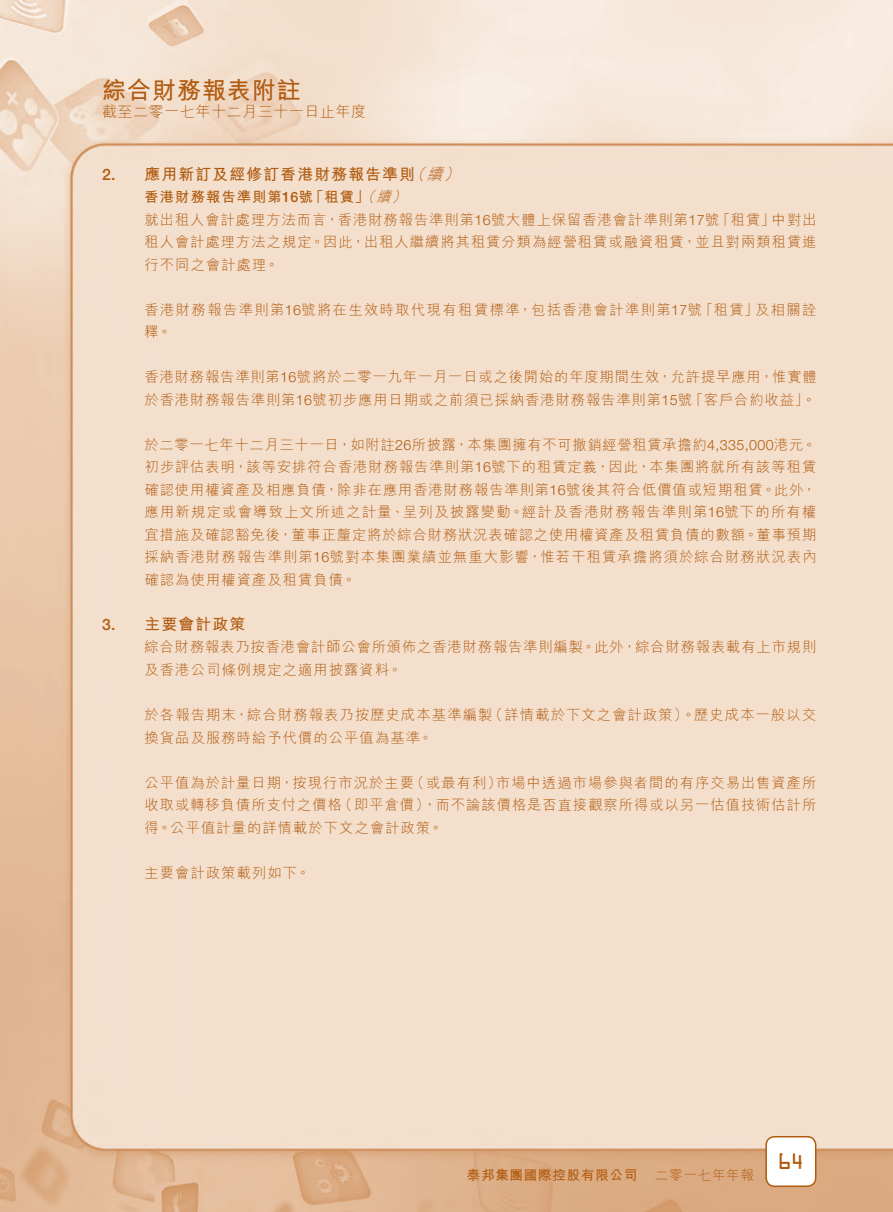
<style>
.page{position:relative;width:893px;height:1212px;background:#fff}
.page>*{position:absolute;margin:0;border:0;box-sizing:border-box;transform-origin:0 0}
.t1{font:700 24px "M Hei HK";letter-spacing:.04em;color:#b15b10}
.t2{font:20.25px "OCRA Std";color:#b15b10}
.Heading_1{font:700 15.75px "M Hei HK";letter-spacing:.08em;color:#b15b10}
.Heading_1-2{font:500 15.75px "Helvetica Neue LT Std";color:#b15b10}
.Heading_1-3{font:italic 300 15.75px "M Hei HK";color:#b15b10}
.t3{font:300 15px "M Hei HK";letter-spacing:.04em;color:#b15b10}
.Body_Text{font:300 14.25px/22.5px "M Hei HK";letter-spacing:.07em;color:#b15b10}
.Body_Text-2{font:300 14.25px/22.5px "M Hei HK";letter-spacing:.1em;color:#b15b10}
.Heading_2{font:700 14.25px "M Hei HK";letter-spacing:.08em;color:#b15b10}
.Heading_2-2{font:italic 300 14.25px "M Hei HK";color:#b15b10}
.t4{font:700 13.5px "M Hei HK";letter-spacing:.06em;color:#b15b10}
.t5{font:300 13.5px "M Hei HK";letter-spacing:.06em;color:#b15b10}
.s1{font-weight:300;font-style:italic}
.s2{font-family:"Helvetica Neue LT Std";font-weight:500}
.s3{font-family:"Helvetica Neue LT Std"}
</style>
<div class="page">
<img style="left:1px;top:0;width:892px;height:1212px">
<img style="left:0;top:0;width:1px;height:1212px">
<div style="left:766px;top:1137px;width:50px;height:49px;background:#fff;border-radius:9px"></div>
<div style="left:765px;top:1136px;width:51px;height:51px;border:2px solid #b15b10;border-radius:9px"></div>
<h1 class="t1" style="left:102px;top:73px;width:200px">綜合財務報表附註</h1>
<p class="t3" style="left:102px;top:104px;width:266px">截至二零一七年十二月三十一日止年度</p>
<p class="Heading_1-2" style="left:102px;top:165px;width:15px">2.</p>
<p class="Heading_1-2" style="left:102px;top:615px;width:15px">3.</p>
<p class="Heading_1-3" style="left:409px;top:166px;width:39px">（續</p>
<p class="Heading_1-3" style="left:444px;top:166px;width:21px">(</p>
<p class="Heading_1" style="left:145px;top:163px;width:272px">應用新訂及經修訂香港財務報告準則</p>
<p class="Heading_2" style="left:310px;top:187px;width:86px">「租賃」<span class="s1">（續</span></p>
<p class="Heading_2-2" style="left:392px;top:190px;width:20px">(</p>
<p class="Heading_2" style="left:145px;top:187px;width:170px">香港財務報告準則第<span class="s2">16</span>號</p>
<p class="Body_Text" style="left:145px;top:208px;width:673px">就出租人會計處理方法而言，香港財務報告準則第<span class="s3">16</span>號大體上保留香港會計準則第<span class="s3">17</span>號<br>租人會計處理方法之規定。因此，出租人繼續將其租賃分類為經營租賃或融資租賃，並且對兩類租賃進行不同之會計處理。</p>
<p class="Body_Text" style="left:755px;top:298px;width:63px">及相關詮</p>
<p class="Body_Text" style="left:772px;top:208px;width:46px">中對出</p>
<p class="Body_Text" style="left:716px;top:208px;width:60px">「租賃」</p>
<p class="Body_Text-2" style="left:145px;top:298px;width:559px">香港財務報告準則第<span class="s3">16</span>號將在生效時取代現有租賃標準，包括香港會計準則第<span class="s3">17</span>號釋。</p>
<p class="Body_Text" style="left:145px;top:366px;width:674px;text-align:right">香港財務報告準則第<span class="s3">16</span>號將於二零一九年一月一日或之後開始的年度期間生效，允許提早應用，惟實體「客戶合約收益。「</p>
<p class="Body_Text" style="left:699px;top:298px;width:61px">「租賃」</p>
<p class="Body_Text" style="left:145px;top:388px;width:549px">於香港財務報告準則第<span class="s3">16</span>號初步應用日期或之前須已採納香港財務報告準則第<span class="s3">15</span>號</p>
<p class="Body_Text" style="left:145px;top:433px;width:674px;text-align:justify">於二零一七年十二月三十一日，如附註<span class="s3">26</span>所披露，本集團擁有不可撤銷經營租賃承擔約<span class="s3">4,335,000</span>港元。初步評估表明，該等安排符合香港財務報告準則第<span class="s3">16</span>號下的租賃定義，因此，本集團將就所有該等租賃確認使用權資產及相應負債，除非在應用香港財務報告準則第<span class="s3">16</span>號後其符合低價值或短期租賃。此外，應用新規定或會導致上文所述之計量、呈列及披露變動。經計及香港財務報告準則第<span class="s3">16</span>號下的所有權宜措施及確認豁免後，董事正釐定將於綜合財務狀況表確認之使用權資產及租賃負債的數額。董事預期採納香港財務報告準則第<span class="s3">16</span>號對本集團業績並無重大影響，惟若干租賃承擔將須於綜合財務狀況表內確認為使用權資產及租賃負債。</p>
<p class="Heading_1" style="left:145px;top:613px;width:102px">主要會計政策</p>
<p class="Body_Text" style="left:145px;top:636px;width:673px">綜合財務報表乃按香港會計師公會所頒佈之香港財務報告準則編製。此外，綜合財務報表載有上市規則及香港公司條例規定之適用披露資料。</p>
<p class="Body_Text" style="left:488px;top:703px;width:329px">（詳情載於下文之會計政策）。歷史成本一般以交</p>
<p class="Body_Text" style="left:145px;top:703px;width:349px">於各報告期末，綜合財務報表乃按歷史成本基準編製換貨品及服務時給予代價的公平值為基準。</p>
<p class="Body_Text" style="left:496px;top:771px;width:322px">市場中透過市場參與者間的有序交易出售資產所</p>
<p class="Body_Text" style="left:410px;top:771px;width:93px">（或最有利）</p>
<p class="Body_Text" style="left:338px;top:771px;width:480px;text-indent:-194px">公平值為於計量日期，按現行市況於主要<br>（即平倉價 ，）而不論該價格是否直接觀察所得或以另一估值技術估計所</p>
<p class="Body_Text" style="left:145px;top:793px;width:300px">收取或轉移負債所支付之價格<br>得。公平值計量的詳情載於下文之會計政策。</p>
<p class="Body_Text" style="left:145px;top:861px;width:167px">主要會計政策載列如下。</p>
<p class="t4" style="left:467px;top:1165px;width:172px">泰邦集團國際控股有限公司</p>
<p class="t5" style="left:655px;top:1168px;width:101px">二零一七年年報</p>
<h2 class="t2" style="left:777px;top:1152px;width:29px">64</h2>
</div>
